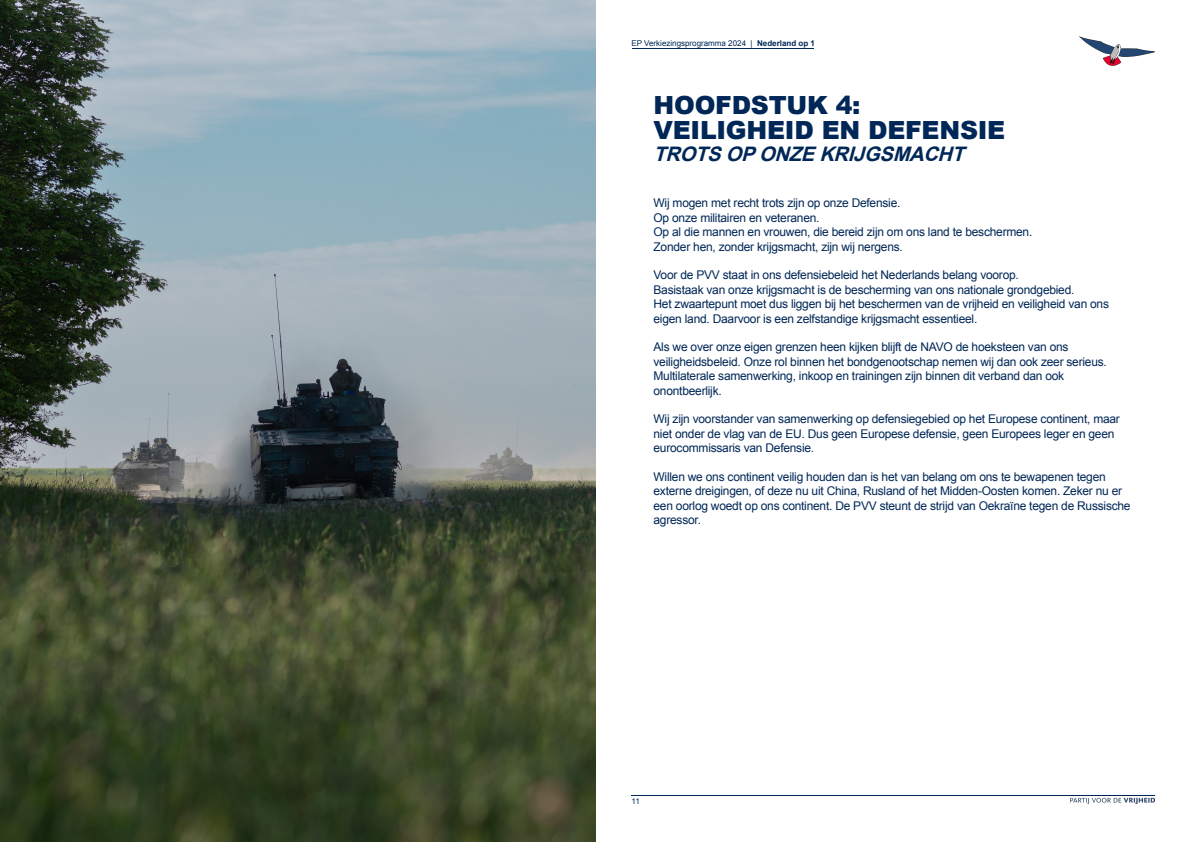
<style>
.page{position:relative;width:1191px;height:842px;background:#fff}
.page>*{position:absolute;margin:0;border:0;box-sizing:border-box;transform-origin:0 0}
.t1{font:900 25px "Arial";letter-spacing:-.01em;color:#002757}
.t2{font:italic 700 20px "Arial";color:#002757}
.t3{font:12px/14.4px "Arial";letter-spacing:-.02em;color:#002757}
.t4{font:8px "Arial";color:#002757}
.s1{font-weight:700}
</style>
<div class="page">
<img style="left:1070px;top:795px;width:85px;height:9px">
<hr style="left:631px;top:795px;width:523px;height:1px;background:#002757">
<hr style="left:632px;top:48px;width:181px;height:1px;background:#002757">
<img style="left:1079px;top:36px;width:76px;height:30px">
<img style="left:0;top:0;width:595px;height:842px">
<p class="t4" style="left:631px;top:38px;width:185px">EP Verkiezingsprogramma 2024 | <span class="s1">Nederland op 1</span></p>
<p class="t1" style="left:653px;top:87px;width:208px">HOOFDSTUK 4:</p>
<p class="t1" style="left:653px;top:112px;width:353px">VEILIGHEID EN DEFENSIE</p>
<p class="t2" style="left:653px;top:141px;width:319px">TROTSOPONZEKRIJGSMACHT</p>
<p class="t3" style="left:653px;top:196px;width:248px">Wij mogen met recht trots zijn op onze Defensie.</p>
<p class="t3" style="left:653px;top:210px;width:167px">Op onze militairen en veteranen.</p>
<p class="t3" style="left:653px;top:225px;width:380px">Op al die mannen en vrouwen, die bereid zijn om ons land te beschermen.</p>
<p class="t3" style="left:653px;top:239px;width:251px">Zonder hen, zonder krijgsmacht, zijn wij nergens.</p>
<p class="t3" style="left:653px;top:268px;width:367px">Voor de PVV staat in ons defensiebeleid het Nederlands belang voorop.</p>
<p class="t3" style="left:653px;top:282px;width:422px">Basistaak van onze krijgsmacht is de bescherming van ons nationale grondgebied.</p>
<p class="t3" style="left:653px;top:297px;width:457px">Het zwaartepunt moet dus liggen bij het beschermen van de vrijheid en veiligheid van ons eigen land. Daarvoor is een zelfstandige krijgsmacht essentieel.</p>
<p class="t3" style="left:653px;top:340px;width:416px">Als we over onze eigen grenzen heen kijken blijft de NAVO de hoeksteen van ons</p>
<p class="t3" style="left:653px;top:354px;width:455px">veiligheidsbeleid. Onze rol binnen het bondgenootschap nemen wij dan ook zeer serieus.</p>
<p class="t3" style="left:653px;top:369px;width:412px">Multilaterale samenwerking, inkoop en trainingen zijn binnen dit verband dan ook</p>
<p class="t3" style="left:653px;top:383px;width:70px">onontbeerlijk.</p>
<p class="t3" style="left:653px;top:412px;width:468px">Wij zijn voorstander van samenwerking op defensiegebied op het Europese continent, maar niet onder de vlag van de EU. Dus geen Europese defensie, geen Europees leger en geen eurocommissaris van Defensie.</p>
<p class="t3" style="left:653px;top:470px;width:478px">Willen we ons continent veilig houden dan is het van belang om ons te bewapenen tegen externe dreigingen, of deze nu uit China, Rusland of het Midden-Oosten komen. Zeker nu er een oorlog woedt op ons continent. De PVV steunt de strijd van Oekraïne tegen de Russische agressor.</p>
<p class="t4" style="left:631px;top:796px;width:10px">11</p>
</div>
